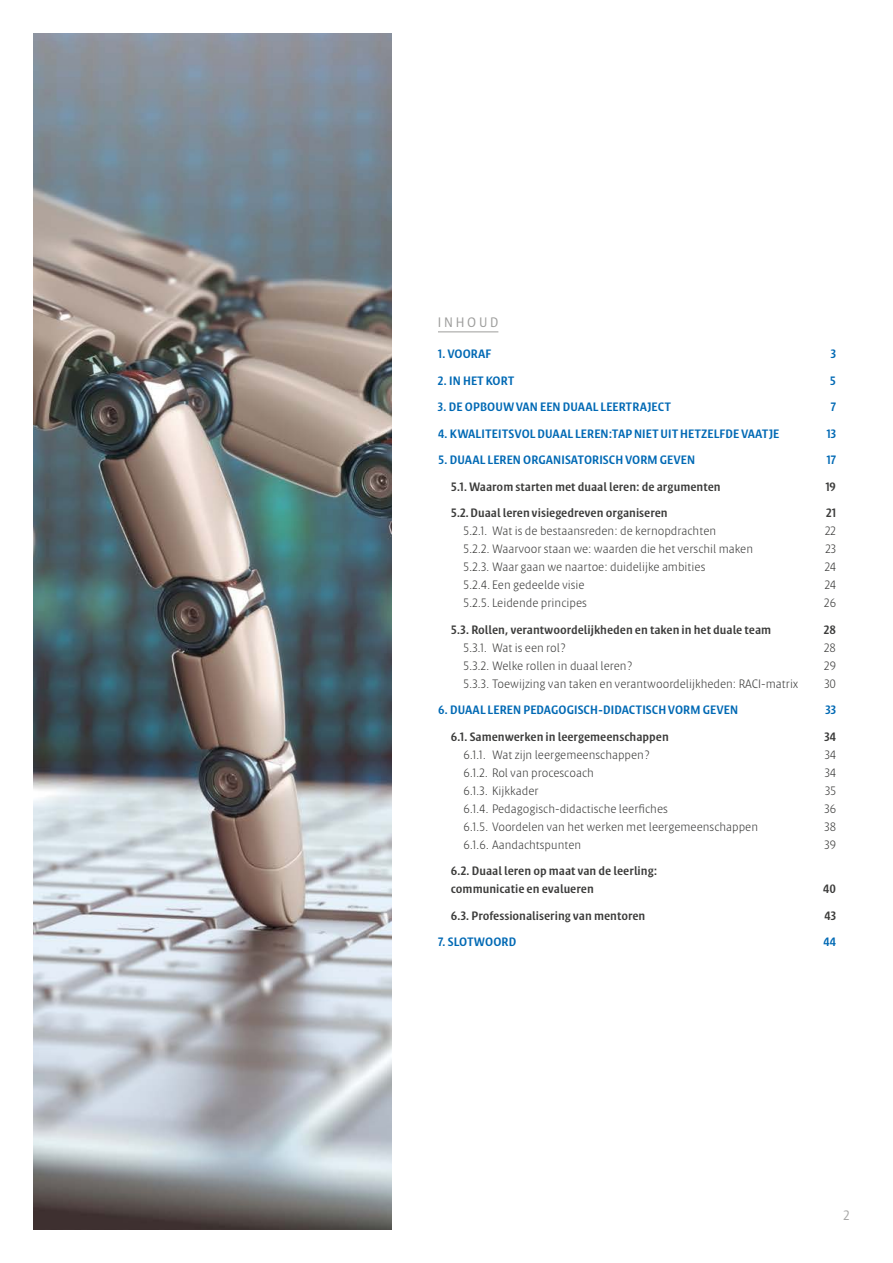
<style>
.page{position:relative;width:893px;height:1263px;background:#fff}
.page>*{position:absolute;margin:0;border:0;box-sizing:border-box;transform-origin:0 0}
.t1{font:13.5px "Klaus FY";letter-spacing:.2em;color:#9d9d9c}
.t2{font:13.5px "Klaus FY";color:#a8a8a7}
.t3{font:300 12px "Klaus FY";color:#3c3c3b}
.t4{font:700 12px/18px "Klaus FY";color:#3c3c3b}
.t5{font:700 12px "Klaus FY";letter-spacing:.01em;color:#0069b4}
</style>
<div class="page">
<hr style="left:438px;top:332px;width:60px;height:1px;background:#9d9d9c">
<img style="left:34px;top:34px;width:357px;height:1195px">
<p class="t1" style="left:438px;top:314px;width:62px">INHOUD</p>
<p class="t5" style="left:438px;top:346px;width:55px">1. VOORAF</p>
<p class="t5" style="left:831px;top:346px;width:7px">3</p>
<p class="t5" style="left:438px;top:373px;width:78px">2. IN HET KORT</p>
<p class="t5" style="left:830px;top:373px;width:8px">5</p>
<p class="t5" style="left:438px;top:399px;width:235px">3. DE OPBOUW VAN EEN DUAAL LEERTRAJECT</p>
<p class="t5" style="left:831px;top:399px;width:7px">7</p>
<p class="t5" style="left:438px;top:426px;width:343px">4. KWALITEITSVOL DUAAL LEREN:TAP NIET UIT HETZELFDE VAATJE</p>
<p class="t5" style="left:826px;top:426px;width:11px">13</p>
<p class="t5" style="left:438px;top:452px;width:259px">5. DUAAL LEREN ORGANISATORISCH VORM GEVEN</p>
<p class="t5" style="left:826px;top:452px;width:11px">17</p>
<p class="t4" style="left:451px;top:477px;width:271px">5.1. Waarom starten met duaal leren: de argumenten</p>
<p class="t4" style="left:825px;top:477px;width:12px">19</p>
<p class="t4" style="left:451px;top:503px;width:218px">5.2. Duaal leren visiegedreven organiseren</p>
<p class="t4" style="left:826px;top:503px;width:11px">21</p>
<p class="t3" style="left:463px;top:523px;width:254px">5.2.1. Wat is de bestaansreden: de kernopdrachten</p>
<p class="t3" style="left:825px;top:523px;width:12px">22</p>
<p class="t3" style="left:463px;top:541px;width:291px">5.2.2. Waarvoor staan we: waarden die het verschil maken</p>
<p class="t3" style="left:825px;top:541px;width:12px">23</p>
<p class="t3" style="left:463px;top:559px;width:243px">5.2.3. Waar gaan we naartoe: duidelijke ambities</p>
<p class="t3" style="left:825px;top:559px;width:13px">24</p>
<p class="t3" style="left:463px;top:577px;width:123px">5.2.4. Een gedeelde visie</p>
<p class="t3" style="left:825px;top:577px;width:13px">24</p>
<p class="t3" style="left:463px;top:595px;width:125px">5.2.5. Leidende principes</p>
<p class="t3" style="left:824px;top:595px;width:13px">26</p>
<p class="t4" style="left:451px;top:620px;width:322px">5.3. Rollen, verantwoordelijkheden en taken in het duale team</p>
<p class="t4" style="left:824px;top:620px;width:14px">28</p>
<p class="t3" style="left:463px;top:640px;width:104px">5.3.1. Wat is een rol?</p>
<p class="t3" style="left:824px;top:640px;width:13px">28</p>
<p class="t3" style="left:463px;top:658px;width:171px">5.3.2. Welke rollen in duaal leren?</p>
<p class="t3" style="left:824px;top:658px;width:13px">29</p>
<p class="t3" style="left:463px;top:676px;width:336px">5.3.3. Toewijzing van taken en verantwoordelijkheden: RACI-matrix</p>
<p class="t3" style="left:824px;top:676px;width:13px">30</p>
<p class="t5" style="left:438px;top:702px;width:302px">6. DUAAL LEREN PEDAGOGISCH-DIDACTISCH VORM GEVEN</p>
<p class="t5" style="left:825px;top:702px;width:12px">33</p>
<p class="t4" style="left:451px;top:727px;width:220px">6.1. Samenwerken in leergemeenschappen</p>
<p class="t4" style="left:824px;top:727px;width:13px">34</p>
<p class="t3" style="left:463px;top:747px;width:188px">6.1.1. Wat zijn leergemeenschappen?</p>
<p class="t3" style="left:825px;top:747px;width:13px">34</p>
<p class="t3" style="left:463px;top:765px;width:132px">6.1.2. Rol van procescoach</p>
<p class="t3" style="left:825px;top:765px;width:13px">34</p>
<p class="t3" style="left:463px;top:783px;width:77px">6.1.3. Kijkkader</p>
<p class="t3" style="left:825px;top:783px;width:12px">35</p>
<p class="t3" style="left:463px;top:801px;width:206px">6.1.4. Pedagogisch-didactische leerfiches</p>
<p class="t3" style="left:824px;top:801px;width:13px">36</p>
<p class="t3" style="left:463px;top:819px;width:296px">6.1.5. Voordelen van het werken met leergemeenschappen</p>
<p class="t3" style="left:824px;top:819px;width:13px">38</p>
<p class="t3" style="left:463px;top:837px;width:119px">6.1.6. Aandachtspunten</p>
<p class="t3" style="left:824px;top:837px;width:13px">39</p>
<p class="t4" style="left:451px;top:861px;width:208px">6.2. Duaal leren op maat van de leerling: communicatie en evalueren</p>
<p class="t4" style="left:823px;top:879px;width:14px">40</p>
<p class="t4" style="left:451px;top:906px;width:196px">6.3. Professionalisering van mentoren</p>
<p class="t4" style="left:824px;top:906px;width:13px">43</p>
<p class="t5" style="left:438px;top:934px;width:80px">7. SLOTWOORD</p>
<p class="t5" style="left:824px;top:934px;width:14px">44</p>
<p class="t2" style="left:844px;top:1207px;width:8px">2</p>
</div>
